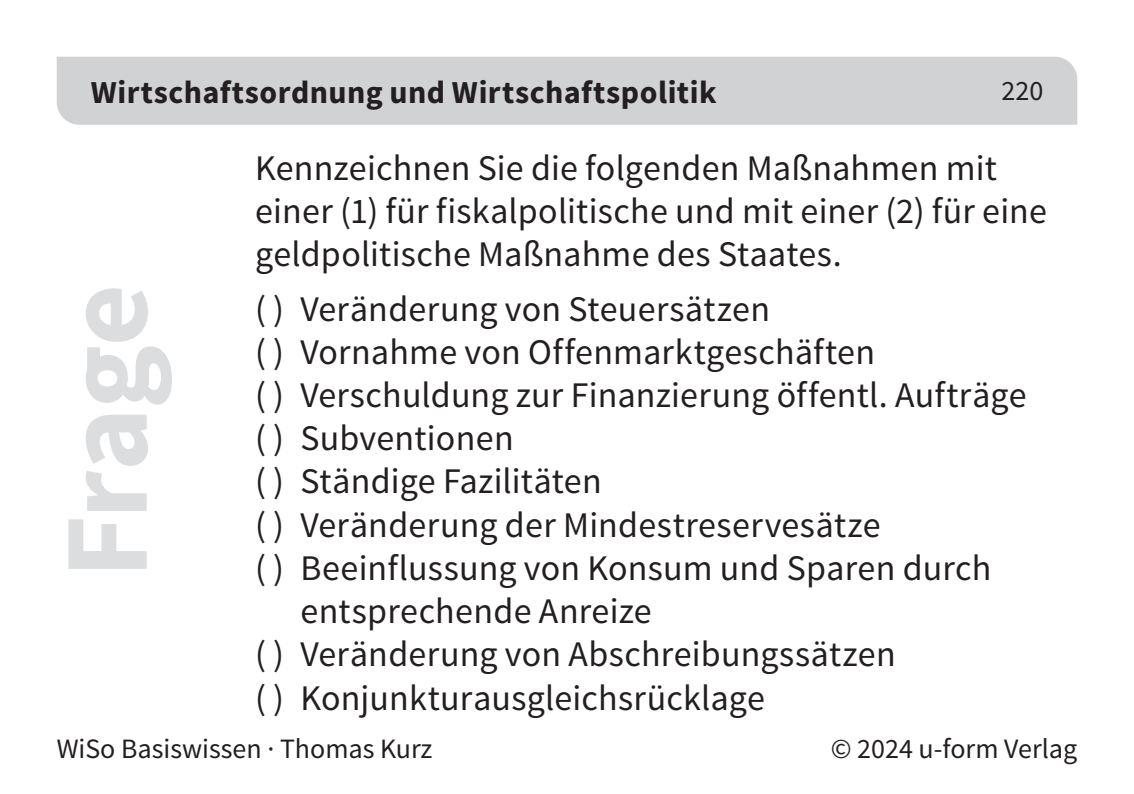
<style>
.page{position:relative;width:1134px;height:794px;background:#fff}
.page>*{position:absolute;margin:0;border:0;box-sizing:border-box;transform-origin:0 0}
.t1{font:700 120px "Source Sans Pro";letter-spacing:-.01em;color:#dcdddf}
.t2{font:36px/43.2px "Source Sans Pro";letter-spacing:.005em;color:#231f20}
.t3{font:700 32px "Source Sans Pro";letter-spacing:.015em;color:#231f20}
.t4{font:28px "Source Sans Pro";color:#231f20}
</style>
<div class="page">
<div style="left:57px;top:57px;width:1020px;height:68px;background:#d1d2d4"></div>
<p class="t3" style="left:91px;top:72px;width:627px">Wirtschaftsordnung und Wirtschaftspolitik</p>
<p class="t4" style="left:1001px;top:73px;width:43px">220</p>
<h1 class="t1" style="left:30px;top:578px;width:295px;rotate:-90deg">Frage</h1>
<p class="t2" style="left:255px;top:147px;width:793px">Kennzeichnen Sie die folgenden Maßnahmen mit einer (1) für fiskalpolitische und mit einer (2) für eine geldpolitische Maßnahme des Staates.</p>
<p class="t2" style="left:255px;top:288px;width:516px">( ) Veränderung von Steuersätzen</p>
<p class="t2" style="left:255px;top:331px;width:621px">( ) Vornahme von Offenmarktgeschäften</p>
<p class="t2" style="left:255px;top:374px;width:773px">( ) Verschuldung zur Finanzierung öffentl. Aufträge</p>
<p class="t2" style="left:255px;top:417px;width:260px">( ) Subventionen</p>
<p class="t2" style="left:255px;top:460px;width:348px">( ) Ständige Fazilitäten</p>
<p class="t2" style="left:255px;top:504px;width:627px">( ) Veränderung der Mindestreservesätze</p>
<p class="t2" style="left:255px;top:547px;width:738px">( ) Beeinflussung von Konsum und Sparen durch</p>
<p class="t2" style="left:300px;top:590px;width:353px">entsprechende Anreize</p>
<p class="t2" style="left:255px;top:633px;width:642px">( ) Veränderung von Abschreibungssätzen</p>
<p class="t2" style="left:255px;top:676px;width:511px">( ) Konjunkturausgleichsrücklage</p>
<p class="t4" style="left:57px;top:731px;width:377px">WiSo Basiswissen · Thomas Kurz</p>
<p class="t4" style="left:831px;top:731px;width:248px">© 2024 u-form Verlag</p>
</div>
